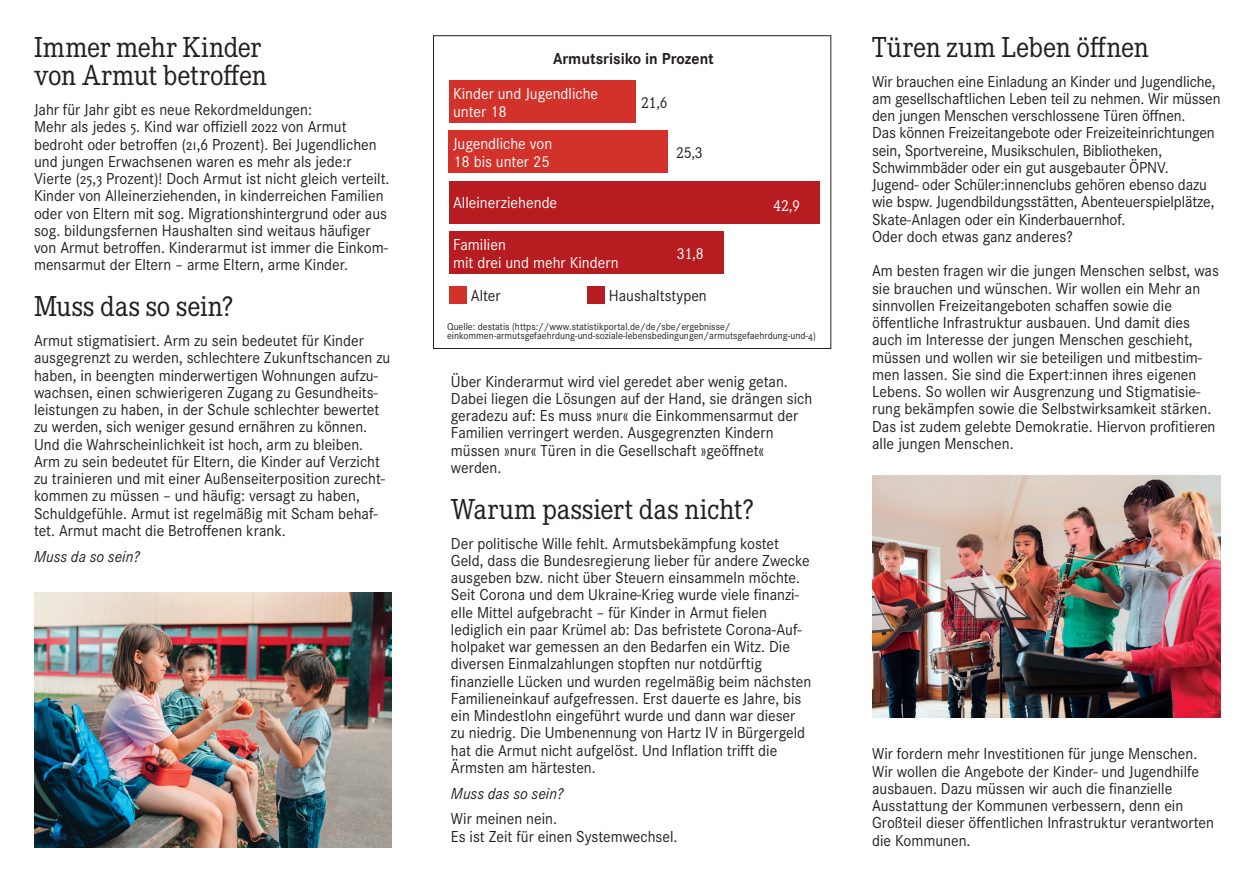
<style>
.page{position:relative;width:1255px;height:893px;background:#fff}
.page>*{position:absolute;margin:0;border:0;box-sizing:border-box;transform-origin:0 0}
.t1{font:30px/28.5px "Corporate E";letter-spacing:-.005em;color:#231f20;scale:.95 1}
.t2{font:16.5px/17.2px "Corporate S";color:#231f20;scale:.95 1}
.t3{font:16.5px/18px "Corporate S";color:#fff;scale:.95 1}
.t4{font:italic 16.5px "Corporate S";color:#231f20;scale:.95 1}
.t5{font:700 16.5px "Corporate S";color:#231f20;scale:.95 1}
.t6{font:16.5px "Corporate E";color:#231f20;scale:.95 1}
.t7{font:16.5px "Corporate E";color:#fff;scale:.95 1}
.t8{font:10.5px/9.8px "Corporate S";color:#231f20;scale:.95 1}
</style>
<div class="page">
<img style="left:872px;top:476px;width:348px;height:242px">
<div style="left:449px;top:80px;width:186px;height:43px;background:#d2322a"></div>
<div style="left:449px;top:130px;width:218px;height:43px;background:#d2322a"></div>
<div style="left:449px;top:231px;width:274px;height:43px;background:#b61c20"></div>
<div style="left:449px;top:181px;width:370px;height:42px;background:#b61c20"></div>
<div style="left:450px;top:287px;width:17px;height:17px;background:#d2322a"></div>
<div style="left:588px;top:287px;width:17px;height:17px;background:#b61c20"></div>
<div style="left:433px;top:36px;width:398px;height:313px;border:1px solid #231f20"></div>
<img style="left:34px;top:592px;width:357px;height:255px">
<div style="left:434px;top:315px;width:396px;height:32px;background:#fff"></div>
<h1 class="t1" style="left:34px;top:33px;width:247px">Immer mehr Kinder von Armut betroffen</h1>
<p class="t2" style="left:34px;top:101px;width:376px">Jahr für Jahr gibt es neue Rekordmeldungen:<br>Mehr als jedes 5. Kind war offiziell 2022 von Armut bedroht oder betroffen (21,6 Prozent). Bei Jugendlichen und jungen Erwachsenen waren es mehr als jede:r Vierte (25,3 Prozent)! Doch Armut ist nicht gleich verteilt.<br>Kinder von Alleinerziehenden, in kinderreichen Familien oder von Eltern mit sog. Migrationshintergrund oder aus sog. bildungsfernen Haushalten sind weitaus häufiger von Armut betroffen. Kinderarmut ist immer die Einkom&shy;mensarmut der Eltern – arme Eltern, arme Kinder.</p>
<h1 class="t1" style="left:34px;top:292px;width:211px">Muss das so sein?</h1>
<p class="t2" style="left:34px;top:332px;width:376px">Armut stigmatisiert. Arm zu sein bedeutet für Kinder ausgegrenzt zu werden, schlechtere Zukunftschancen zu haben, in beengten minderwertigen Wohnungen aufzu&shy;wachsen, einen schwierigeren Zugang zu Gesundheits&shy;leistungen zu haben, in der Schule schlechter bewertet zu werden, sich weniger gesund ernähren zu können.<br>Und die Wahrscheinlichkeit ist hoch, arm zu bleiben.<br>Arm zu sein bedeutet für Eltern, die Kinder auf Verzicht zu trainieren und mit einer Außenseiterposition zurecht&shy;kommen zu müssen – und häufig: versagt zu haben, Schuldgefühle. Armut ist regelmäßig mit Scham behaf&shy;tet. Armut macht die Betroffenen krank.</p>
<p class="t4" style="left:34px;top:547px;width:113px">Muss da so sein?</p>
<p class="t5" style="left:553px;top:49px;width:171px">Armutsrisiko in Prozent</p>
<p class="t6" style="left:641px;top:93px;width:30px">21,6</p>
<p class="t6" style="left:676px;top:143px;width:30px">25,3</p>
<p class="t3" style="left:453px;top:84px;width:154px">Kinder und Jugendliche unter 18</p>
<p class="t3" style="left:453px;top:135px;width:106px">Jugendliche von<br>18 bis unter 25</p>
<p class="t3" style="left:453px;top:194px;width:111px">Alleinerziehende</p>
<p class="t3" style="left:453px;top:235px;width:176px">Familien<br>mit drei und mehr Kindern</p>
<p class="t7" style="left:676px;top:244px;width:30px">31,8</p>
<p class="t7" style="left:773px;top:196px;width:30px">42,9</p>
<p class="t2" style="left:471px;top:287px;width:33px">Alter</p>
<p class="t2" style="left:609px;top:287px;width:105px">Haushaltstypen</p>
<p class="t8" style="left:447px;top:321px;width:390px">Quelle: destatis (https://www.statistikportal.de/de/sbe/ergebnisse/ einkommen-armutsgefaehrdung-und-soziale-lebensbedingungen/armutsgefaehrdung-und-4)</p>
<p class="t2" style="left:451px;top:373px;width:382px">Über Kinderarmut wird viel geredet aber wenig getan.<br>Dabei liegen die Lösungen auf der Hand, sie drängen sich geradezu auf: Es muss »nur« die Einkommensarmut der Familien verringert werden. Ausgegrenzten Kindern müssen »nur« Türen in die Gesellschaft »geöffnet« werden.</p>
<h1 class="t1" style="left:451px;top:495px;width:320px">Warum passiert das nicht?</h1>
<p class="t2" style="left:451px;top:535px;width:381px">Der politische Wille fehlt. Armutsbekämpfung kostet Geld, dass die Bundesregierung lieber für andere Zwecke ausgeben bzw. nicht über Steuern einsammeln möchte.<br>Seit Corona und dem Ukraine-Krieg wurde viele finanzi&shy;elle Mittel aufgebracht – für Kinder in Armut fielen lediglich ein paar Krümel ab: Das befristete Corona-Auf&shy;holpaket war gemessen an den Bedarfen ein Witz. Die diversen Einmalzahlungen stopften nur notdürftig finanzielle Lücken und wurden regelmäßig beim nächsten Familieneinkauf aufgefressen. Erst dauerte es Jahre, bis ein Mindestlohn eingeführt wurde und dann war dieser zu niedrig. Die Umbenennung von Hartz IV in Bürgergeld hat die Armut nicht aufgelöst. Und Inflation trifft die Ärmsten am härtesten.</p>
<p class="t4" style="left:451px;top:784px;width:120px">Muss das so sein?</p>
<p class="t2" style="left:451px;top:810px;width:240px">Wir meinen nein.<br>Es ist Zeit für einen Systemwechsel.</p>
<h1 class="t1" style="left:872px;top:33px;width:293px">Türen zum Leben öffnen</h1>
<p class="t2" style="left:872px;top:73px;width:368px">Wir brauchen eine Einladung an Kinder und Jugendliche, am gesellschaftlichen Leben teil zu nehmen. Wir müssen den jungen Menschen verschlossene Türen öffnen.<br>Das können Freizeitangebote oder Freizeiteinrichtungen sein, Sportvereine, Musikschulen, Bibliotheken, Schwimmbäder oder ein gut ausgebauter ÖPNV.<br>Jugend- oder Schüler:innenclubs gehören ebenso dazu wie bspw. Jugendbildungsstätten, Abenteuerspielplätze, Skate-Anlagen oder ein Kinderbauernhof.<br>Oder doch etwas ganz anderes?</p>
<p class="t2" style="left:872px;top:262px;width:366px">Am besten fragen wir die jungen Menschen selbst, was sie brauchen und wünschen. Wir wollen ein Mehr an sinnvollen Freizeitangeboten schaffen sowie die öffentliche Infrastruktur ausbauen. Und damit dies auch im Interesse der jungen Menschen geschieht, müssen und wollen wir sie beteiligen und mitbestim&shy;men lassen. Sie sind die Expert:innen ihres eigenen Lebens. So wollen wir Ausgrenzung und Stigmatisie&shy;rung bekämpfen sowie die Selbstwirksamkeit stärken.<br>Das ist zudem gelebte Demokratie. Hiervon profitieren alle jungen Menschen.</p>
<p class="t2" style="left:872px;top:745px;width:361px">Wir fordern mehr Investitionen für junge Menschen.<br>Wir wollen die Angebote der Kinder- und Jugendhilfe ausbauen. Dazu müssen wir auch die finanzielle Ausstattung der Kommunen verbessern, denn ein Großteil dieser öffentlichen Infrastruktur verantworten die Kommunen.</p>
</div>
